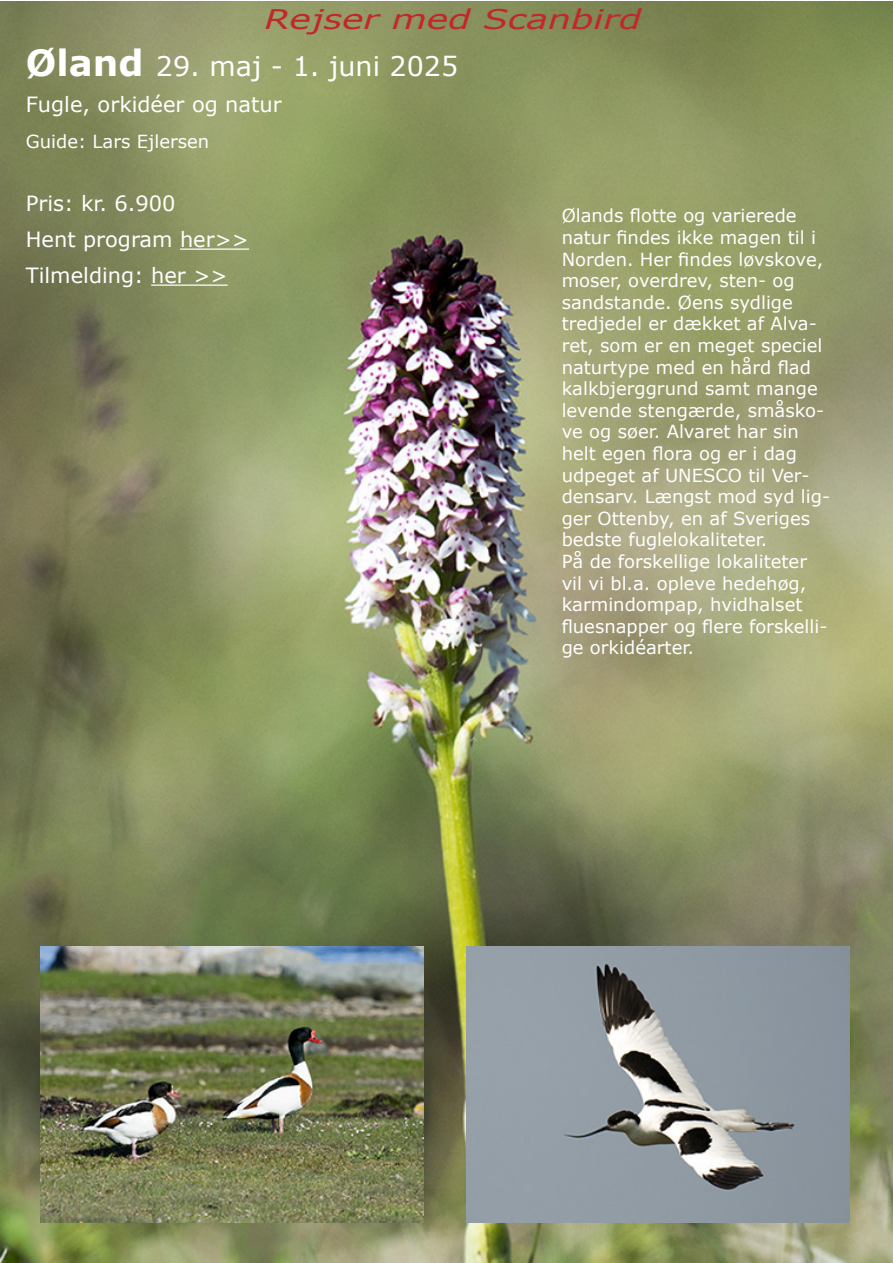
<style>
.page{position:relative;width:893px;height:1263px;background:#fff}
.page>*{position:absolute;margin:0;border:0;box-sizing:border-box;transform-origin:0 0}
.t1{font:27px "Verdana";color:#fff}
.t2{font:italic 27px "Verdana";color:#c1272d;scale:1.33 1}
.t3{font:21px "Verdana";color:#fff}
.t4{font:18px/21.6px "Verdana";color:#fff}
.s1{font-weight:700;font-size:36px}
</style>
<div class="page">
<img style="left:1px;top:1px;width:892px;height:1262px">
<img style="left:41px;top:946px;width:382px;height:276px">
<img style="left:467px;top:946px;width:383px;height:276px">
<hr style="left:180px;top:248px;width:69px;height:2px;background:#fff">
<hr style="left:151px;top:284px;width:35px;height:2px;background:#fff">
<hr style="left:186px;top:284px;width:42px;height:2px;background:#fff">
<p class="t2" style="left:265px;top:1px;width:285px">Rejser med Scanbird</p>
<p class="t1" style="left:26px;top:48px;width:434px"><span class="s1">Øland</span> 29. maj - 1. juni 2025</p>
<p class="t3" style="left:26px;top:90px;width:257px">Fugle, orkidéer og natur</p>
<p class="t4" style="left:26px;top:131px;width:185px">Guide: Lars Ejlersen</p>
<p class="t3" style="left:26px;top:189px;width:151px">Pris: kr. 6.900</p>
<p class="t3" style="left:26px;top:225px;width:225px">Hent program her&gt;&gt;</p>
<p class="t3" style="left:26px;top:261px;width:203px">Tilmelding: her &gt;&gt;</p>
<p class="t4" style="left:562px;top:205px;width:263px">Ølands flotte og varierede natur findes ikke magen til i<br>Norden. Her findes løvskove,</p>
<p class="t4" style="left:562px;top:270px;width:262px">moser, overdrev, sten- og sandstande. Øens sydlige tredjedel er dækket af Alva&shy;ret, som er en meget speciel naturtype med en hård flad kalkbjerggrund samt mange</p>
<p class="t4" style="left:562px;top:399px;width:264px">levende stengærde, småsko&shy;ve og søer. Alvaret har sin helt egen flora og er i dag</p>
<p class="t4" style="left:562px;top:464px;width:270px">udpeget af UNESCO til Ver&shy;densarv. Længst mod syd lig&shy;ger Ottenby, en af Sveriges</p>
<p class="t4" style="left:562px;top:529px;width:207px">bedste fuglelokaliteter.</p>
<p class="t4" style="left:562px;top:550px;width:267px">På de forskellige lokaliteter vil vi bl.a. opleve hedehøg, karmindompap, hvidhalset fluesnapper og flere forskelli&shy;ge orkidéarter.</p>
</div>
